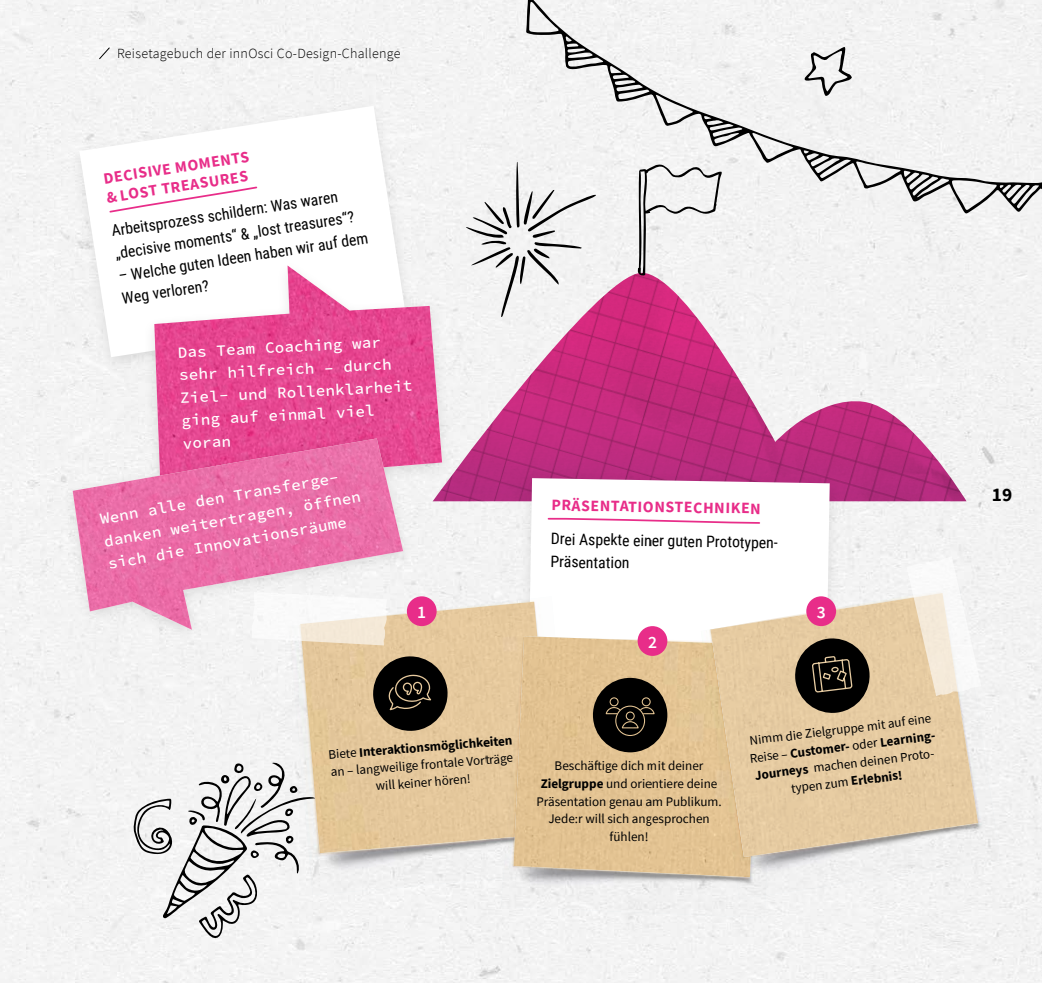
<style>
.page{position:relative;width:1042px;height:983px;background:#fff}
.page>*{position:absolute;margin:0;border:0;box-sizing:border-box;transform-origin:0 0}
.t1{font:700 19.25px "Source Sans Pro";color:#000}
.t2{font:600 17.5px "Source Sans Pro";color:#fff}
.t3{font:15.75px/22.8px "Roboto Condensed";color:#000}
.t4{font:15.75px/22.8px "Source Code Variable";color:#fff}
.t5{font:700 15.75px/19.2px "Source Sans Pro";color:#e82d89}
.t6{font:300 14px "Source Sans Pro";letter-spacing:.02em;color:#000}
.t7{font:13.12px/17.5px "Source Sans Pro";color:#000;text-align:center}
.s1{font-weight:700}
</style>
<div class="page">
<div style="left:0;top:0;width:1042px;height:982px;background:#f3f3f3"></div>
<svg style="left:99px;top:47px;width:11px;height:13px"></svg>
<svg style="left:131px;top:760px;width:184px;height:182px"></svg>
<img style="left:454px;top:273px;width:512px;height:228px">
<div style="left:516px;top:469px;width:325px;height:238px;background:#000;opacity:.1"></div>
<svg style="left:528px;top:478px;width:302px;height:158px"></svg>
<svg style="left:547px;top:517px;width:214px;height:7px"></svg>
<div style="left:67px;top:98px;width:350px;height:274px;background:#f3f3f3"></div>
<svg style="left:79px;top:106px;width:326px;height:251px;fill:#fff"></svg>
<svg style="left:108px;top:185px;width:150px;height:29px"></svg>
<svg style="left:481px;top:0;width:561px;height:214px;fill:#f3f3f3"></svg>
<svg style="left:803px;top:43px;width:50px;height:54px"></svg>
<svg style="left:457px;top:113px;width:139px;height:205px"></svg>
<svg style="left:637px;top:163px;width:85px;height:113px"></svg>
<img style="left:288px;top:596px;width:288px;height:298px">
<img style="left:300px;top:601px;width:256px;height:252px">
<svg style="left:372px;top:654px;width:77px;height:78px;background:#4a4132"></svg>
<img style="left:501px;top:637px;width:276px;height:280px">
<img style="left:513px;top:636px;width:188px;height:241px">
<div style="left:593px;top:677px;width:74px;height:75px;background:#000;border-radius:50%"></div>
<div style="left:615px;top:705px;width:30px;height:30px;border:1px solid #fff;border-radius:50%"></div>
<svg style="left:605px;top:697px;width:50px;height:32px"></svg>
<img style="left:701px;top:586px;width:299px;height:313px">
<img style="left:710px;top:593px;width:268px;height:263px">
<svg style="left:793px;top:636px;width:79px;height:79px;background:#514839"></svg>
<div style="left:831px;top:666px;width:8px;height:6px;border:1px solid #fff;border-radius:50%"></div>
<div style="left:637px;top:626px;width:30px;height:29px;background:#e82d89;border-radius:50%"></div>
<div style="left:806px;top:596px;width:30px;height:30px;background:#e82d89;border-radius:50%"></div>
<div style="left:407px;top:596px;width:30px;height:30px;background:#e82d89;border-radius:50%"></div>
<div style="left:142px;top:259px;width:312px;height:245px;background:#000;opacity:.1"></div>
<img style="left:154px;top:265px;width:288px;height:223px">
<div style="left:61px;top:430px;width:353px;height:214px;background:#000;opacity:.1"></div>
<img style="left:73px;top:438px;width:330px;height:191px">
<svg style="left:252px;top:592px;width:135px;height:53px"></svg>
<svg style="left:906px;top:556px;width:75px;height:140px"></svg>
<p class="t6" style="left:117px;top:45px;width:285px">Reisetagebuch der innOsci Co-Design-Challenge</p>
<p class="t5" style="left:102px;top:169px;width:149px;rotate:-9deg">DECISIVE MOMENTS &amp; LOST TREASURES</p>
<p class="t3" style="left:110px;top:219px;width:243px;rotate:-9deg">Arbeitsprozess schildern: Was waren „decisive moments“ &amp; „lost treasures“?</p>
<p class="t3" style="left:117px;top:265px;width:254px;rotate:-9deg">– Welche guten Ideen haben wir auf dem<br>Weg verloren?</p>
<p class="t4" style="left:177px;top:341px;width:234px;rotate:-3deg">Das Team Coaching war sehr hilfreich – durch<br>Ziel- und Rollenklarheit ging auf einmal viel voran</p>
<p class="t4" style="left:98px;top:508px;width:262px;rotate:-10deg">Wenn alle den Transferge&shy;danken weitertragen, öffnen sich die Innovationsräume</p>
<p class="t5" style="left:551px;top:495px;width:211px;rotate:1deg">PRÄSENTATIONSTECHNIKEN</p>
<p class="t3" style="left:551px;top:526px;width:240px;rotate:1deg">Drei Aspekte einer guten Prototypen-<br>Präsentation</p>
<h2 class="t2" style="left:417px;top:600px;width:10px">1</h2>
<h2 class="t2" style="left:817px;top:600px;width:10px">3</h2>
<h2 class="t2" style="left:648px;top:630px;width:10px">2</h2>
<p class="t7" style="left:328px;top:744px;width:186px;rotate:-4deg">Biete <span class="s1">Interaktionsmöglichkeiten </span>an – langweilige frontale Vorträge will keiner hören!</p>
<p class="t7" style="left:536px;top:757px;width:187px">Beschäftige dich mit deiner<br><span class="s1">Zielgruppe</span> und orientiere deine<br>Präsentation genau am Publikum.<br>Jede:r will sich angesprochen fühlen!</p>
<p class="t7" style="left:747px;top:731px;width:190px;rotate:-7deg">Nimm die Zielgruppe mit auf eine<br>Reise – <span class="s1">Customer-</span> oder <span class="s1">Learning-<br>Journeys</span> machen deinen Proto&shy;typen zum -<span class="s1">Erlebnis!</span></p>
<h1 class="t1" style="left:992px;top:481px;width:22px">19</h1>
</div>
